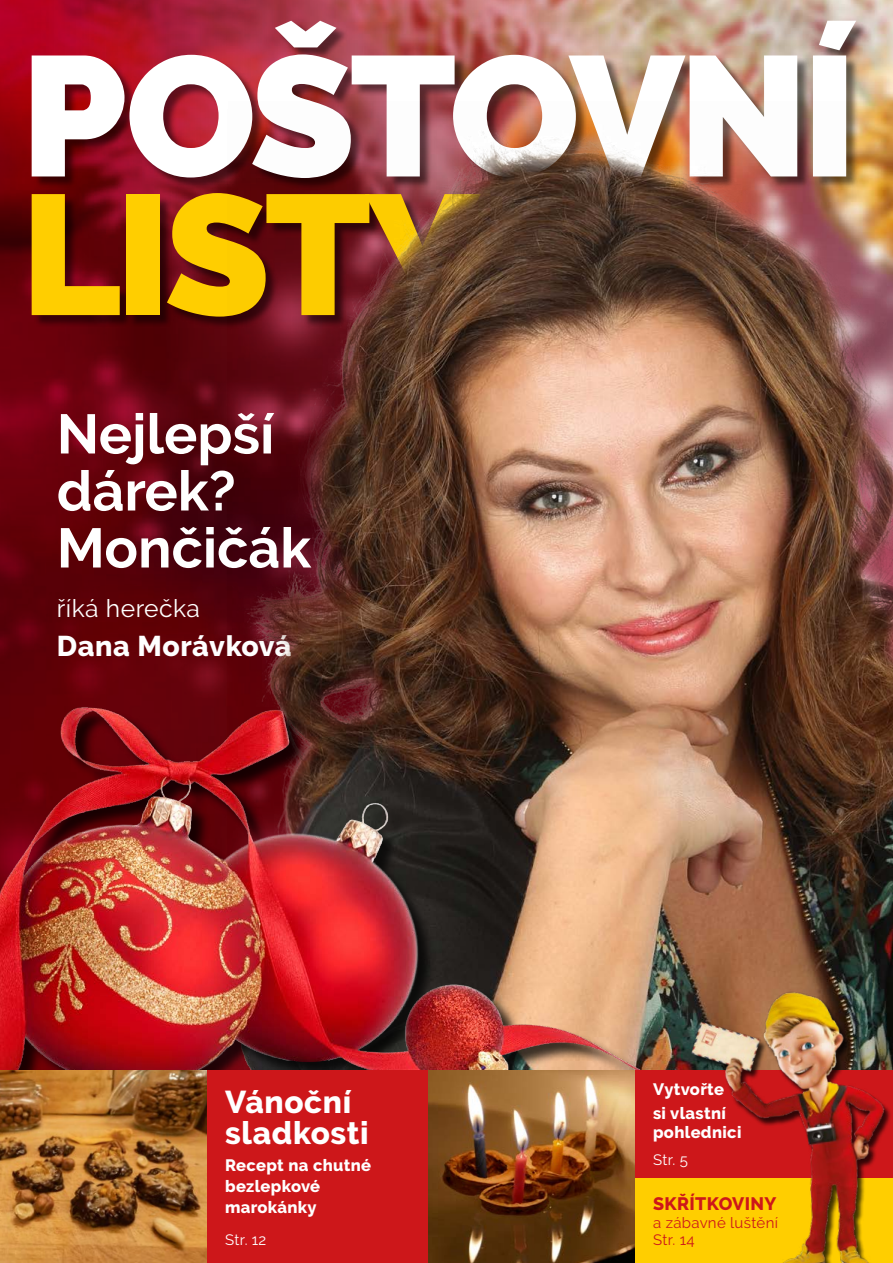
<style>
.page{position:relative;width:893px;height:1263px;background:#fff}
.page>*{position:absolute;margin:0;border:0;box-sizing:border-box;transform-origin:0 0}
.t1{font:900 170.4px "Raleway";letter-spacing:-.03em;color:#fff}
.t2{font:900 170.4px "Raleway";letter-spacing:-.03em;color:#ffce00}
.t3{font:700 55.5px/57px "Raleway";color:#fff}
.t4{font:800 31.5px "Raleway";letter-spacing:.02em;color:#fff}
.t5{font:800 28.5px "Raleway";letter-spacing:.015em;color:#fff}
.t6{font:24.6px "Raleway";letter-spacing:.02em;color:#fff}
.t7{font:800 18px "Raleway";letter-spacing:.02em;color:#cd171a}
.t8{font:800 16.5px/21px "Raleway";letter-spacing:.02em;color:#fff}
.t9{font:15px "Raleway";letter-spacing:.02em;color:#cd171a}
.t10{font:15px "Raleway";letter-spacing:.02em;color:#fff}
</style>
<div class="page">
<svg style="left:0;top:0;width:658px;height:673px;background:#6e0b15"></svg>
<div style="left:33px;top:22px;width:835px;height:308px;background:#000;opacity:.5"></div>
<img style="left:227px;top:101px;width:666px;height:877px">
<img style="left:0;top:673px;width:736px;height:398px">
<div style="left:0;top:1071px;width:893px;height:192px;background:#cd171a"></div>
<div style="left:634px;top:1178px;width:259px;height:85px;background:#ffce00"></div>
<img style="left:428px;top:1071px;width:206px;height:192px">
<img style="left:0;top:1071px;width:207px;height:192px">
<img style="left:663px;top:978px;width:230px;height:285px">
<p class="t1" style="left:21px;top:18px;width:837px">POŠTOVNÍ</p>
<p class="t2" style="left:21px;top:156px;width:460px">LISTY</p>
<p class="t3" style="left:57px;top:406px;width:219px">Nejlepší</p>
<p class="t3" style="left:57px;top:463px;width:256px">dárek?<br>Mončičák</p>
<p class="t6" style="left:57px;top:594px;width:145px">říká herečka</p>
<p class="t5" style="left:57px;top:630px;width:236px">Dana Morávková</p>
<p class="t4" style="left:225px;top:1084px;width:128px">Vánoční</p>
<p class="t4" style="left:225px;top:1115px;width:145px">sladkosti</p>
<p class="t8" style="left:225px;top:1155px;width:148px">Recept na chutné bezlepkové marokánky</p>
<p class="t10" style="left:225px;top:1231px;width:43px">Str. 12</p>
<p class="t8" style="left:653px;top:1079px;width:72px">Vytvořte</p>
<p class="t8" style="left:653px;top:1103px;width:90px;line-height:19.5px">si vlastní pohlednici</p>
<p class="t10" style="left:653px;top:1151px;width:36px">Str. 5</p>
<p class="t7" style="left:653px;top:1193px;width:125px">SKŘÍTKOVINY</p>
<p class="t9" style="left:653px;top:1213px;width:126px">a zábavné luštění</p>
<p class="t9" style="left:653px;top:1231px;width:43px">Str. 14</p>
</div>
